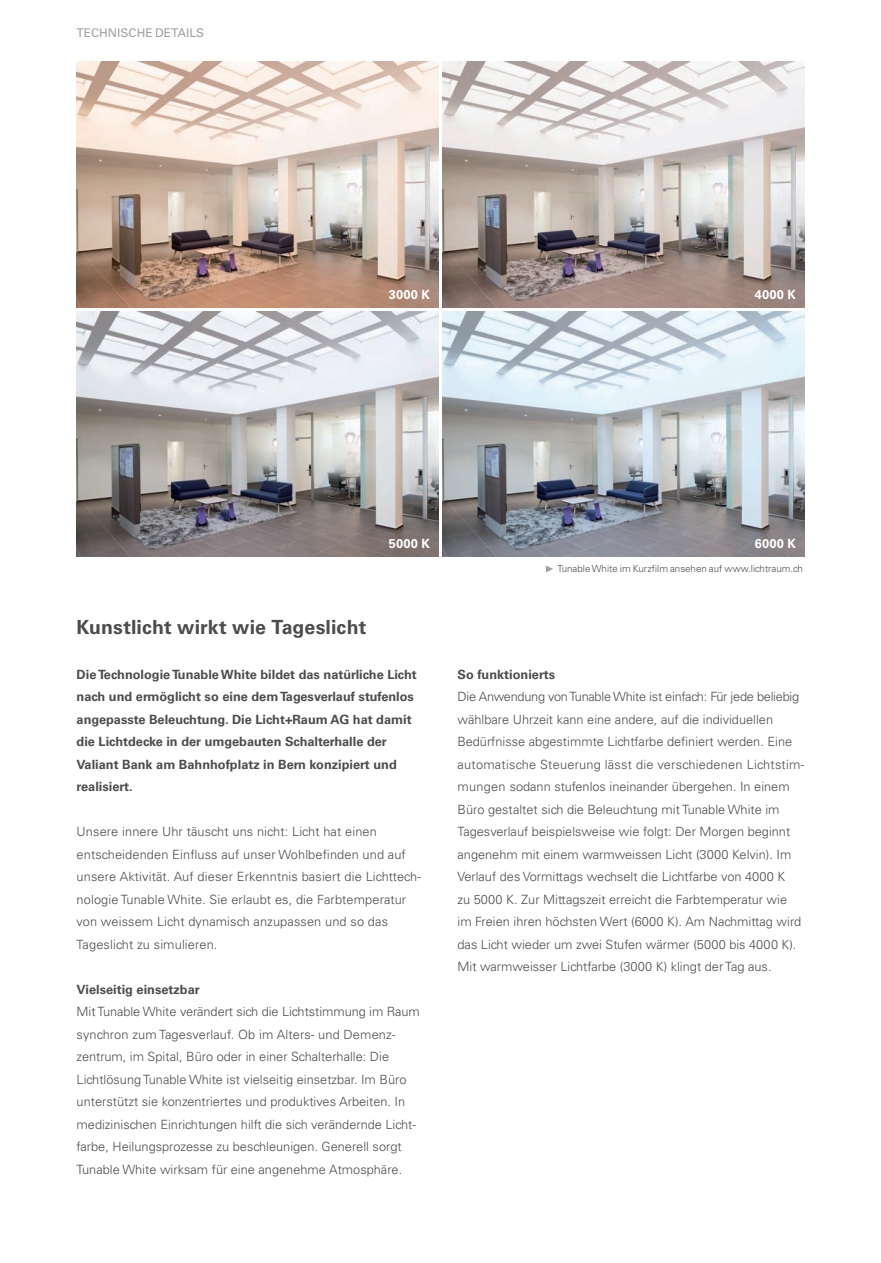
<style>
.page{position:relative;width:881px;height:1263px;background:#fff}
.page>*{position:absolute;margin:0;border:0;box-sizing:border-box;transform-origin:0 0}
.t1{font:700 19.5px "Univers LT";letter-spacing:.005em;color:#4b4c4d}
.t2{font:300 12.75px/22.5px "Univers LT";color:#4b4c4d}
.t3{font:700 12.75px/22.5px "Univers LT";color:#4b4c4d}
.t4{font:700 12.75px "Univers LT";letter-spacing:.02em;color:#fff}
.t5{font:12px "Univers LT";color:#a0a1a5}
.t6{font:300 9.75px "Univers LT";color:#4b4c4d}
</style>
<div class="page">
<img style="left:442px;top:312px;width:362px;height:244px">
<img style="left:77px;top:312px;width:361px;height:244px">
<img style="left:77px;top:62px;width:361px;height:246px">
<img style="left:442px;top:62px;width:362px;height:246px">
<svg style="left:546px;top:565px;width:7px;height:7px"></svg>
<p class="t5" style="left:77px;top:25px;width:129px">TECHNISCHE DETAILS</p>
<p class="t4" style="left:389px;top:287px;width:42px">3000 K</p>
<p class="t4" style="left:754px;top:287px;width:42px">4000 K</p>
<p class="t4" style="left:389px;top:535px;width:42px">5000 K</p>
<p class="t4" style="left:754px;top:535px;width:42px">6000 K</p>
<p class="t6" style="left:557px;top:563px;width:247px">Tunable White im Kurzfilm ansehen auf www.lichtraum.ch</p>
<h1 class="t1" style="left:77px;top:615px;width:291px">Kunstlicht wirkt wie Tageslicht</h1>
<p class="t3" style="left:77px;top:663px;width:341px">Die Technologie Tunable White bildet das natürliche Licht nach und ermöglicht so eine dem Tagesverlauf stufenlos angepasste Beleuchtung. Die Licht+Raum AG hat damit die Lichtdecke in der umgebauten Schalterhalle der Valiant Bank am Bahnhofplatz in Bern konzipiert und realisiert.</p>
<p class="t2" style="left:77px;top:820px;width:346px">Unsere innere Uhr täuscht uns nicht: Licht hat einen entscheidenden Einfluss auf unser Wohlbefinden und auf unsere Aktivität. Auf dieser Erkenntnis basiert die Lichttech&shy;nologie Tunable White. Sie erlaubt es, die Farbtemperatur von weissem Licht dynamisch anzupassen und so das Tageslicht zu simulieren.</p>
<p class="t3" style="left:77px;top:978px;width:125px">Vielseitig einsetzbar</p>
<p class="t2" style="left:77px;top:1000px;width:344px">Mit Tunable White verändert sich die Lichtstimmung im Raum synchron zum Tagesverlauf. Ob im Alters- und Demenz&shy;zentrum, im Spital, Büro oder in einer Schalterhalle: Die Lichtlösung Tunable White ist vielseitig einsetzbar. Im Büro unterstützt sie konzentriertes und produktives Arbeiten. In medizinischen Einrichtungen hilft die sich verändernde Licht&shy;farbe, Heilungsprozesse zu beschleunigen. Generell sorgt Tunable White wirksam für eine angenehme Atmosphäre.</p>
<p class="t3" style="left:457px;top:663px;width:99px">So funktionierts</p>
<p class="t2" style="left:457px;top:685px;width:348px">Die Anwendung von Tunable White ist einfach: Für jede beliebig wählbare Uhrzeit kann eine andere, auf die individuellen Bedürfnisse abgestimmte Lichtfarbe definiert werden. Eine automatische Steuerung lässt die verschiedenen Lichtstim&shy;mungen sodann stufenlos ineinander übergehen. In einem Büro gestaltet sich die Beleuchtung mit Tunable White im Tagesverlauf beispielsweise wie folgt: Der Morgen beginnt angenehm mit einem warmweissen Licht (3000 Kelvin). Im Verlauf des Vormittags wechselt die Lichtfarbe von 4000 K<br>zu 5000 K. Zur Mittagszeit erreicht die Farbtemperatur wie im Freien ihren höchsten Wert (6000 K). Am Nachmittag wird das Licht wieder um zwei Stufen wärmer (5000 bis 4000 K).<br>Mit warmweisser Lichtfarbe (3000 K) klingt der Tag aus.</p>
</div>
